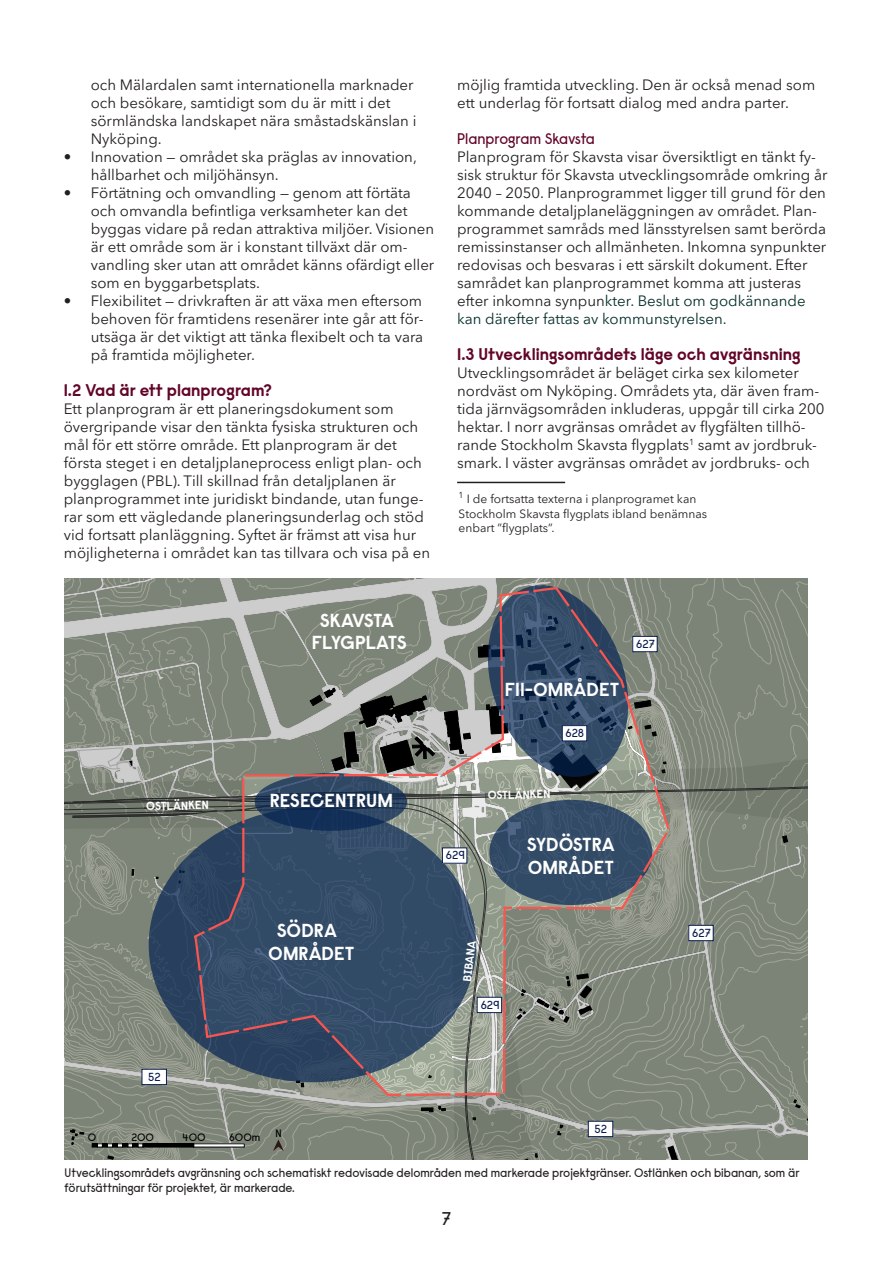
<style>
.page{position:relative;width:893px;height:1263px;background:#fff}
.page>*{position:absolute;margin:0;border:0;box-sizing:border-box;transform-origin:0 0}
.t1{font:700 18.9px/22.6px "Raisonne Pro";color:#fff;text-align:center}
.t2{font:700 18.9px/22.6px "Raisonne Pro";letter-spacing:-.035em;color:#fff;text-align:center}
.t3{font:18px "Raisonne Pro";color:#231f20}
.t4{font:700 16.5px "Raisonne Pro";color:#620528}
.t5{font:15px/18px "Avenir Next LT Pro";color:#231f20}
.t6{font:15px "Raisonne Pro";letter-spacing:-.015em;color:#620528}
.t7{font:12px/14.4px "Raisonne Pro";color:#231f20}
.t8{font:12px/14.4px "Avenir Next LT Pro";color:#231f20}
.t9{font:700 11.7px "Raisonne Pro";color:#fff}
.t10{font:11.7px "Raisonne Pro";color:#081d4d}
.t11{font:10.8px "Raisonne Pro";color:#000}
.s1{color:#052f2c}
</style>
<div class="page">
<hr style="left:457px;top:482px;width:108px;height:1px;background:#231f20">
<svg style="left:65px;top:579px;width:743px;height:581px;background:#727c7b"></svg>
<p class="t5" style="left:91px;top:76px;width:327px">och Mälardalen samt internationella marknader och besökare, samtidigt som du är mitt i det sörmländska landskapet nära småstadskänslan i Nyköping.</p>
<p class="t5" style="left:91px;top:148px;width:328px;text-indent:-27px">• Innovation — området ska präglas av innovation, hållbarhet och miljöhänsyn.</p>
<p class="t5" style="left:91px;top:184px;width:345px;text-indent:-27px">• Förtätning och omvandling — genom att förtäta och omvandla befintliga verksamheter kan det byggas vidare på redan attraktiva miljöer. Visionen är ett område som är i konstant tillväxt där om&shy;vandling sker utan att området känns ofärdigt eller som en byggarbetsplats.</p>
<p class="t5" style="left:91px;top:292px;width:334px;text-align:justify;text-indent:-27px">• Flexibilitet — drivkraften är att växa men eftersom behoven för framtidens resenärer inte går att för&shy;utsäga är det viktigt att tänka flexibelt och ta vara på framtida möjligheter.</p>
<p class="t4" style="left:64px;top:379px;width:210px">1.2 Vad är ett planprogram?</p>
<p class="t5" style="left:64px;top:400px;width:368px">Ett planprogram är ett planeringsdokument som övergripande visar den tänkta fysiska strukturen och mål för ett större område. Ett planprogram är det första steget i en detaljplaneprocess enligt plan- och bygglagen (PBL). Till skillnad från detaljplanen är planprogrammet inte juridiskt bindande, utan funge&shy;rar som ett vägledande planeringsunderlag och stöd vid fortsatt planläggning. Syftet är främst att visa hur möjligheterna i området kan tas tillvara och visa på en</p>
<p class="t5" style="left:457px;top:76px;width:360px">möjlig framtida utveckling. Den är också menad som ett underlag för fortsatt dialog med andra parter.</p>
<p class="t6" style="left:457px;top:129px;width:139px">Planprogram Skavsta</p>
<p class="t5" style="left:457px;top:148px;width:372px">Planprogram för Skavsta visar översiktligt en tänkt fy&shy;sisk struktur för Skavsta utvecklingsområde omkring år 2040 – 2050. Planprogrammet ligger till grund för den kommande detaljplaneläggningen av området. Plan&shy;programmet samråds med länsstyrelsen samt berörda remissinstanser och allmänheten. Inkomna synpunkter redovisas och besvaras i ett särskilt dokument. Efter samrådet kan planprogrammet komma att justeras efter inkomna synpun<span class="s1">kter. Beslut om godkännande kan därefter fattas av kommunstyrelsen.</span></p>
<p class="t4" style="left:457px;top:343px;width:345px">1.3 Utvecklingsområdets läge och avgränsning</p>
<p class="t5" style="left:457px;top:364px;width:369px">Utvecklingsområdet är beläget cirka sex kilometer nordväst om Nyköping. Områdets yta, där även fram&shy;tida järnvägsområden inkluderas, uppgår till cirka 200 hektar. I norr avgränsas området av flygfälten tillhö&shy;rande Stockholm Skavsta flygplats<sup>1</sup> samt av jordbruk&shy;smark. I väster avgränsas området av jordbruks- och</p>
<p class="t8" style="left:459px;top:492px;width:250px"><sup>1</sup> I de fortsatta texterna i planprogramet kan<br>Stockholm Skavsta flygplats ibland benämnas enbart ”flygplats”.</p>
<p class="t2" style="left:312px;top:608px;width:96px">SKAVSTA<br>FLYGPLATS</p>
<p class="t9" style="left:146px;top:798px;width:64px;rotate:-1deg">OSTLÄNKEN</p>
<p class="t1" style="left:270px;top:789px;width:125px">RESECENTRUM</p>
<p class="t1" style="left:268px;top:919px;width:88px">SÖDRA<br>OMRÅDET</p>
<p class="t10" style="left:446px;top:848px;width:20px">629</p>
<p class="t1" style="left:505px;top:678px;width:116px">F11-OMRÅDET</p>
<p class="t10" style="left:566px;top:726px;width:20px">628</p>
<p class="t10" style="left:636px;top:636px;width:20px">627</p>
<p class="t9" style="left:487px;top:787px;width:64px;rotate:-1deg">OSTLÄNKEN</p>
<p class="t1" style="left:527px;top:833px;width:89px;text-align:left">SYDÖSTRA<br>OMRÅDET</p>
<p class="t9" style="left:459px;top:980px;width:43px;rotate:-83deg">BIBANA</p>
<p class="t10" style="left:481px;top:997px;width:20px">629</p>
<p class="t10" style="left:692px;top:925px;width:20px">627</p>
<p class="t10" style="left:148px;top:1069px;width:14px">52</p>
<p class="t11" style="left:88px;top:1130px;width:10px">0</p>
<p class="t11" style="left:276px;top:1126px;width:8px">N</p>
<p class="t11" style="left:132px;top:1131px;width:24px">200</p>
<p class="t11" style="left:183px;top:1130px;width:25px">400</p>
<p class="t11" style="left:229px;top:1130px;width:33px">600m</p>
<p class="t10" style="left:594px;top:1121px;width:14px">52</p>
<p class="t7" style="left:65px;top:1166px;width:736px">Utvecklingsområdets avgränsning och schematiskt redovisade delområden med markerade projektgränser. Ostlänken och bibanan, som är förutsättningar för projektet, är markerade.</p>
<p class="t3" style="left:442px;top:1207px;width:11px">7</p>
</div>
